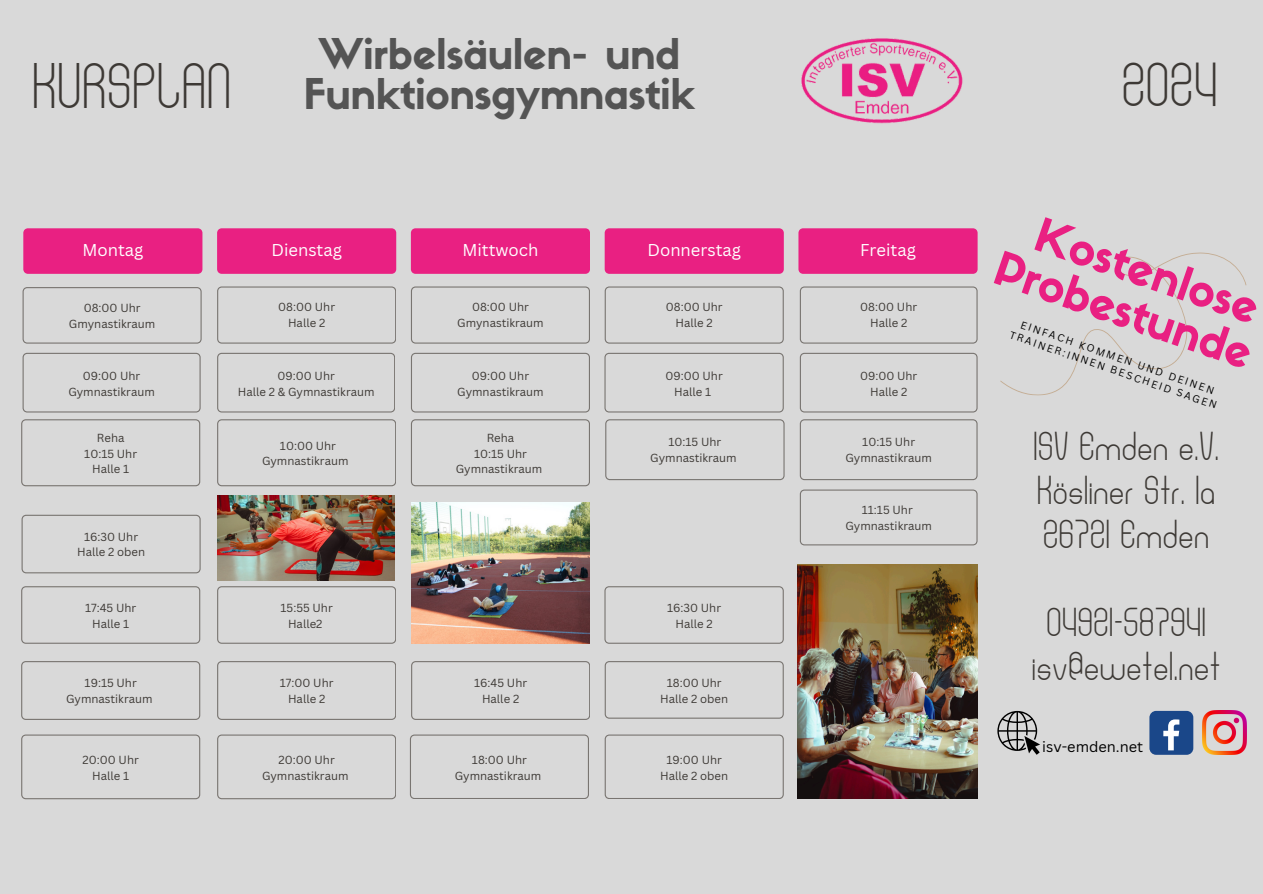
<style>
.page{position:relative;width:1263px;height:894px;background:#fff}
.page>*{position:absolute;margin:0;border:0;box-sizing:border-box;transform-origin:0 0}
.t1{font:49.95px "Adelina";color:#3d3935}
.t2{font:48.3px "Adelina";color:#3d3935}
.t3{font:45.75px/44.8px "Sifonn Basic";color:#e92082;text-align:center}
.t4{font:41.55px/40.8px "Sifonn Basic";color:#545454;text-align:center}
.t5{font:31.35px/44px "Adelina";color:#3d3935}
.t6{font:16.65px "Canva Sans";color:#fff}
.t7{font:14.55px "Canva Sans";color:#000}
.t8{font:11.4px "Canva Sans";color:#3d3935}
.t9{font:10.2px/13.2px "Canva Sans";color:#000;text-align:center}
</style>
<div class="page">
<div style="left:0;top:0;width:1263px;height:893px;background:#d9d9d9"></div>
<div style="left:23px;top:228px;width:179px;height:46px;background:#e92082"></div>
<div style="left:217px;top:228px;width:179px;height:46px;background:#e92082"></div>
<div style="left:411px;top:228px;width:179px;height:46px;background:#e92082"></div>
<div style="left:605px;top:228px;width:179px;height:46px;background:#e92082"></div>
<div style="left:798px;top:228px;width:180px;height:46px;background:#e92082"></div>
<svg style="left:23px;top:287px;width:178px;height:56px"></svg>
<svg style="left:217px;top:419px;width:179px;height:67px"></svg>
<svg style="left:23px;top:353px;width:177px;height:59px"></svg>
<svg style="left:800px;top:419px;width:177px;height:61px"></svg>
<svg style="left:21px;top:586px;width:179px;height:57px"></svg>
<svg style="left:21px;top:419px;width:179px;height:67px"></svg>
<svg style="left:800px;top:489px;width:177px;height:56px"></svg>
<img style="left:798px;top:28px;width:175px;height:102px;border-radius:8px">
<svg style="left:217px;top:661px;width:179px;height:58px"></svg>
<svg style="left:217px;top:286px;width:179px;height:57px"></svg>
<svg style="left:1000px;top:252px;width:246px;height:143px"></svg>
<svg style="left:217px;top:586px;width:179px;height:57px"></svg>
<svg style="left:411px;top:661px;width:179px;height:58px"></svg>
<svg style="left:410px;top:734px;width:179px;height:64px"></svg>
<svg style="left:22px;top:514px;width:178px;height:59px"></svg>
<svg style="left:21px;top:734px;width:179px;height:65px"></svg>
<svg style="left:21px;top:661px;width:179px;height:58px"></svg>
<svg style="left:217px;top:353px;width:178px;height:59px"></svg>
<svg style="left:217px;top:734px;width:179px;height:65px"></svg>
<svg style="left:411px;top:286px;width:179px;height:57px"></svg>
<svg style="left:411px;top:353px;width:179px;height:59px"></svg>
<svg style="left:411px;top:419px;width:179px;height:67px"></svg>
<svg style="left:605px;top:286px;width:178px;height:57px"></svg>
<svg style="left:604px;top:353px;width:179px;height:59px"></svg>
<svg style="left:605px;top:419px;width:179px;height:61px"></svg>
<svg style="left:604px;top:586px;width:179px;height:57px"></svg>
<svg style="left:605px;top:661px;width:178px;height:57px"></svg>
<svg style="left:605px;top:734px;width:178px;height:64px"></svg>
<svg style="left:800px;top:286px;width:177px;height:57px"></svg>
<svg style="left:800px;top:353px;width:177px;height:59px"></svg>
<img style="left:411px;top:503px;width:179px;height:140px">
<img style="left:1203px;top:710px;width:44px;height:44px">
<div style="left:1149px;top:710px;width:44px;height:44px;background:#1a4789;border-radius:7px"></div>
<svg style="left:1163px;top:719px;width:16px;height:31px"></svg>
<svg style="left:997px;top:710px;width:43px;height:44px"></svg>
<img style="left:217px;top:495px;width:178px;height:85px">
<img style="left:797px;top:564px;width:180px;height:234px">
<p class="t4" style="left:304px;top:38px;width:393px">Wirbelsäulen- und<br>Funktionsgymnastik</p>
<p class="t1" style="left:32px;top:61px;width:201px">KURSPLAN</p>
<h4 class="t2" style="left:1121px;top:61px;width:98px">2024</h4>
<p class="t6" style="left:82px;top:238px;width:62px">Montag</p>
<h3 class="t6" style="left:271px;top:238px;width:72px">Dienstag</h3>
<h1 class="t6" style="left:462px;top:238px;width:78px">Mittwoch</h1>
<h1 class="t6" style="left:647px;top:238px;width:95px">Donnerstag</h1>
<h5 class="t6" style="left:860px;top:238px;width:57px">Freitag</h5>
<p class="t8" style="left:84px;top:299px;width:58px">08:00 Uhr</p>
<p class="t8" style="left:69px;top:315px;width:88px">Gmynastikraum</p>
<p class="t8" style="left:278px;top:299px;width:58px">08:00 Uhr</p>
<p class="t8" style="left:288px;top:315px;width:39px">Halle 2</p>
<p class="t8" style="left:472px;top:299px;width:58px">08:00 Uhr</p>
<p class="t8" style="left:457px;top:315px;width:88px">Gmynastikraum</p>
<p class="t8" style="left:666px;top:299px;width:58px">08:00 Uhr</p>
<p class="t8" style="left:676px;top:315px;width:39px">Halle 2</p>
<h2 class="t8" style="left:860px;top:299px;width:58px">08:00 Uhr</h2>
<p class="t8" style="left:870px;top:315px;width:39px">Halle 2</p>
<p class="t8" style="left:83px;top:367px;width:59px">09:00 Uhr</p>
<p class="t8" style="left:68px;top:383px;width:88px">Gymnastikraum</p>
<p class="t8" style="left:97px;top:429px;width:29px">Reha</p>
<p class="t8" style="left:84px;top:445px;width:54px">10:15 Uhr</p>
<p class="t8" style="left:92px;top:461px;width:39px">Halle 1</p>
<p class="t8" style="left:277px;top:367px;width:59px">09:00 Uhr</p>
<p class="t8" style="left:238px;top:383px;width:138px">Halle 2 &amp; Gymnastikraum</p>
<p class="t8" style="left:280px;top:437px;width:58px">10:00 Uhr</p>
<p class="t8" style="left:262px;top:453px;width:88px">Gymnastikraum</p>
<p class="t8" style="left:472px;top:367px;width:59px">09:00 Uhr</p>
<p class="t8" style="left:457px;top:383px;width:88px">Gymnastikraum</p>
<p class="t8" style="left:487px;top:429px;width:29px">Reha</p>
<p class="t8" style="left:474px;top:445px;width:54px">10:15 Uhr</p>
<h5 class="t8" style="left:456px;top:461px;width:88px">Gymnastikraum</h5>
<p class="t8" style="left:665px;top:367px;width:59px">09:00 Uhr</p>
<p class="t8" style="left:674px;top:383px;width:39px">Halle 1</p>
<p class="t8" style="left:668px;top:434px;width:54px">10:15 Uhr</p>
<p class="t8" style="left:650px;top:449px;width:88px">Gymnastikraum</p>
<h5 class="t8" style="left:860px;top:367px;width:59px">09:00 Uhr</h5>
<p class="t8" style="left:870px;top:383px;width:39px">Halle 2</p>
<p class="t8" style="left:862px;top:434px;width:54px">10:15 Uhr</p>
<p class="t8" style="left:845px;top:449px;width:88px">Gymnastikraum</p>
<p class="t8" style="left:84px;top:528px;width:55px">16:30 Uhr</p>
<p class="t8" style="left:77px;top:544px;width:69px">Halle 2 oben</p>
<p class="t8" style="left:862px;top:502px;width:52px">11:15 Uhr</p>
<p class="t8" style="left:845px;top:517px;width:88px">Gymnastikraum</p>
<p class="t8" style="left:85px;top:599px;width:53px">17:45 Uhr</p>
<p class="t8" style="left:92px;top:615px;width:39px">Halle 1</p>
<p class="t8" style="left:281px;top:599px;width:54px">15:55 Uhr</p>
<p class="t8" style="left:288px;top:615px;width:36px">Halle2</p>
<p class="t8" style="left:667px;top:599px;width:55px">16:30 Uhr</p>
<p class="t8" style="left:675px;top:615px;width:39px">Halle 2</p>
<p class="t8" style="left:85px;top:674px;width:54px">19:15 Uhr</p>
<p class="t8" style="left:66px;top:690px;width:88px">Gymnastikraum</p>
<p class="t8" style="left:280px;top:674px;width:55px">17:00 Uhr</p>
<p class="t8" style="left:288px;top:690px;width:39px">Halle 2</p>
<p class="t8" style="left:474px;top:674px;width:54px">16:45 Uhr</p>
<p class="t8" style="left:482px;top:690px;width:39px">Halle 2</p>
<p class="t8" style="left:667px;top:674px;width:56px">18:00 Uhr</p>
<p class="t8" style="left:660px;top:690px;width:69px">Halle 2 oben</p>
<p class="t8" style="left:83px;top:751px;width:58px">20:00 Uhr</p>
<h5 class="t8" style="left:92px;top:767px;width:39px">Halle 1</h5>
<p class="t8" style="left:279px;top:751px;width:58px">20:00 Uhr</p>
<p class="t8" style="left:262px;top:767px;width:88px">Gymnastikraum</p>
<p class="t8" style="left:472px;top:751px;width:56px">18:00 Uhr</p>
<p class="t8" style="left:455px;top:767px;width:88px">Gymnastikraum</p>
<p class="t8" style="left:666px;top:751px;width:57px">19:00 Uhr</p>
<p class="t8" style="left:660px;top:767px;width:69px">Halle 2 oben</p>
<h4 class="t3" style="left:1016px;top:207px;width:271px;rotate:19deg">Kostenlose<br>Probestunde</h4>
<p class="t9" style="left:1016px;top:315px;width:220px;rotate:19deg">EINFACH KOMMEN UND DEINEN<br>TRAINER:INNEN BESCHEID SAGEN</p>
<p class="t5" style="left:1033px;top:427px;width:188px">ISV Emden e.V.<br>Kösliner Str. 1a<br>26721 Emden</p>
<p class="t5" style="left:1032px;top:602px;width:191px;text-align:center">04921-587941 isv@ewetel.net</p>
<p class="t7" style="left:1042px;top:736px;width:102px">isv-emden.net</p>
</div>
